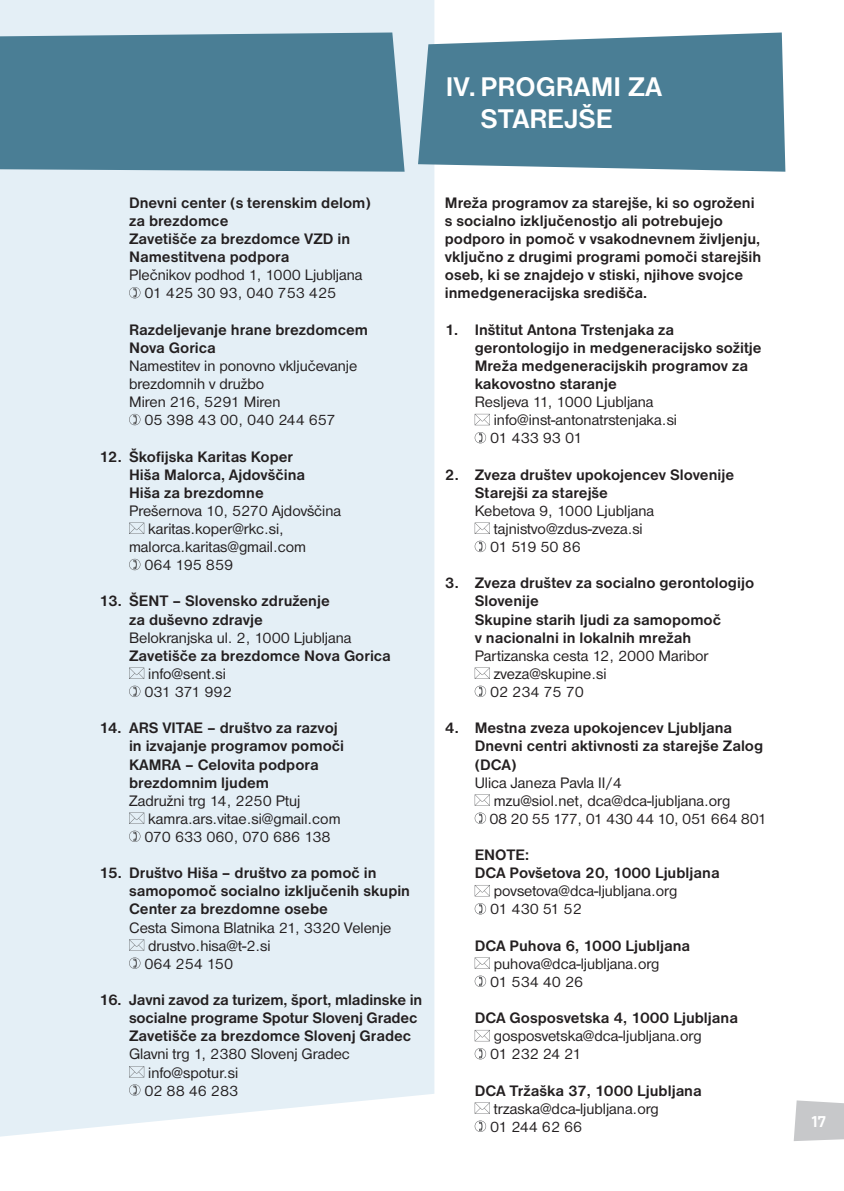
<style>
.page{position:relative;width:844px;height:1191px;background:#fff}
.page>*{position:absolute;margin:0;border:0;box-sizing:border-box;transform-origin:0 0}
.t1{font:700 28px/32.2px "Nimbus San DEE";color:#fff;text-align:center}
.t2{font:700 15.75px/18px "Nimbus San DEE";color:#231f20}
.t3{font:15.75px/18px "Nimbus San DEE";color:#231f20}
.t4{font:700 15.75px "Republika";color:#fff}
</style>
<div class="page">
<div style="left:0;top:0;width:434px;height:1136px;background:#e4eff6"></div>
<div style="left:0;top:32px;width:404px;height:140px;background:#4a7e95"></div>
<svg style="left:129px;top:287px;width:11px;height:11px"></svg>
<svg style="left:129px;top:414px;width:11px;height:11px"></svg>
<svg style="left:129px;top:522px;width:15px;height:12px"></svg>
<svg style="left:129px;top:559px;width:11px;height:11px"></svg>
<svg style="left:129px;top:667px;width:15px;height:12px"></svg>
<svg style="left:129px;top:685px;width:11px;height:12px"></svg>
<svg style="left:129px;top:812px;width:15px;height:12px"></svg>
<svg style="left:129px;top:830px;width:11px;height:12px"></svg>
<svg style="left:129px;top:939px;width:15px;height:11px"></svg>
<svg style="left:129px;top:957px;width:11px;height:11px"></svg>
<svg style="left:129px;top:1066px;width:15px;height:11px"></svg>
<svg style="left:129px;top:1084px;width:11px;height:11px"></svg>
<svg style="left:474px;top:414px;width:15px;height:11px"></svg>
<svg style="left:474px;top:432px;width:12px;height:11px"></svg>
<svg style="left:474px;top:522px;width:15px;height:12px"></svg>
<svg style="left:474px;top:541px;width:12px;height:11px"></svg>
<svg style="left:474px;top:667px;width:15px;height:12px"></svg>
<svg style="left:474px;top:685px;width:12px;height:12px"></svg>
<svg style="left:474px;top:794px;width:15px;height:11px"></svg>
<svg style="left:474px;top:812px;width:12px;height:12px"></svg>
<svg style="left:474px;top:885px;width:15px;height:11px"></svg>
<svg style="left:474px;top:903px;width:12px;height:11px"></svg>
<svg style="left:474px;top:957px;width:15px;height:11px"></svg>
<svg style="left:474px;top:975px;width:12px;height:12px"></svg>
<svg style="left:474px;top:1030px;width:15px;height:11px"></svg>
<svg style="left:474px;top:1048px;width:12px;height:11px"></svg>
<svg style="left:474px;top:1102px;width:15px;height:11px"></svg>
<svg style="left:474px;top:1120px;width:12px;height:11px"></svg>
<svg style="left:793px;top:1100px;width:50px;height:41px;background:#cccdcf"></svg>
<svg style="left:418px;top:32px;width:367px;height:140px;background:#5a899e"></svg>
<h1 class="t1" style="left:446px;top:71px;width:217px">IV. PROGRAMI ZA<br>STAREJŠE</h1>
<p class="t2" style="left:129px;top:194px;width:243px">Dnevni center (s terenskim delom) za brezdomce<br>Zavetišče za brezdomce VZD in<br>Namestitvena podpora</p>
<p class="t3" style="left:144px;top:266px;width:219px;text-indent:-15px">Plečnikov podhod 1, 1000 Ljubljana<br>01 425 30 93, 040 753 425</p>
<p class="t2" style="left:129px;top:320px;width:240px">Razdeljevanje hrane brezdomcem<br>Nova Gorica</p>
<p class="t3" style="left:129px;top:357px;width:230px">Namestitev in ponovno vključevanje brezdomnih v družbo<br>Miren 216, 5291 Miren</p>
<p class="t3" style="left:144px;top:411px;width:192px">05 398 43 00, 040 244 657</p>
<p class="t2" style="left:129px;top:447px;width:178px;text-indent:-30px">12. Škofijska Karitas Koper<br>Hiša Malorca, Ajdovščina<br>Hiša za brezdomne</p>
<p class="t3" style="left:129px;top:502px;width:213px">Prešernova 10, 5270 Ajdovščina</p>
<p class="t3" style="left:148px;top:520px;width:137px">karitas.koper@rkc.si,</p>
<p class="t3" style="left:129px;top:538px;width:178px">malorca.karitas@gmail.com</p>
<p class="t3" style="left:144px;top:556px;width:90px">064 195 859</p>
<p class="t2" style="left:129px;top:592px;width:202px;text-indent:-30px">13. ŠENT – Slovensko združenje za duševno zdravje</p>
<p class="t3" style="left:129px;top:628px;width:224px">Belokranjska ul. 2, 1000 Ljubljana</p>
<p class="t2" style="left:129px;top:646px;width:263px">Zavetišče za brezdomce Nova Gorica</p>
<p class="t3" style="left:144px;top:665px;width:89px">info@sent.si<br>031 371 992</p>
<p class="t2" style="left:129px;top:719px;width:216px;text-indent:-30px">14. ARS VITAE – društvo za razvoj in izvajanje programov pomoči<br>KAMRA – Celovita podpora brezdomnim ljudem</p>
<p class="t3" style="left:144px;top:791px;width:197px;text-indent:-15px">Zadružni trg 14, 2250 Ptuj kamra.ars.vitae.si@gmail.com<br>070 633 060, 070 686 138</p>
<p class="t2" style="left:129px;top:864px;width:282px;text-indent:-30px">15. Društvo Hiša – društvo za pomoč in samopomoč socialno izključenih skupin<br>Center za brezdomne osebe</p>
<p class="t3" style="left:144px;top:918px;width:248px;text-indent:-15px">Cesta Simona Blatnika 21, 3320 Velenje drustvo.hisa@t-2.si<br>064 254 150</p>
<p class="t2" style="left:129px;top:991px;width:295px;text-indent:-30px">16. Javni zavod za turizem, šport, mladinske in socialne programe Spotur Slovenj Gradec<br>Zavetišče za brezdomce Slovenj Gradec</p>
<p class="t3" style="left:144px;top:1045px;width:207px;text-indent:-15px">Glavni trg 1, 2380 Slovenj Gradec info@spotur.si<br>02 88 46 283</p>
<p class="t2" style="left:445px;top:194px;width:318px">Mreža programov za starejše, ki so ogroženi s socialno izključenostjo ali potrebujejo podporo in pomoč v vsakodnevnem življenju, vključno z drugimi programi pomoči starejših oseb, ki se znajdejo v stiski, njihove svojce inmedgeneracijska središča.</p>
<p class="t2" style="left:474px;top:320px;width:288px;text-indent:-30px">1. Inštitut Antona Trstenjaka za gerontologijo in medgeneracijsko sožitje Mreža medgeneracijskih programov za kakovostno staranje</p>
<p class="t3" style="left:490px;top:393px;width:188px;text-indent:-15px">Resljeva 11, 1000 Ljubljana info@inst-antonatrstenjaka.si<br>01 433 93 01</p>
<p class="t2" style="left:474px;top:465px;width:261px;text-indent:-30px">2. Zveza društev upokojencev Slovenije<br>Starejši za starejše</p>
<p class="t3" style="left:490px;top:502px;width:165px;text-indent:-15px">Kebetova 9, 1000 Ljubljana tajnistvo@zdus-zveza.si<br>01 519 50 86</p>
<p class="t2" style="left:474px;top:574px;width:281px;text-indent:-30px">3. Zveza društev za socialno gerontologijo<br>Slovenije<br>Skupine starih ljudi za samopomoč<br>v nacionalni in lokalnih mrežah</p>
<p class="t3" style="left:490px;top:646px;width:220px;text-indent:-15px">Partizanska cesta 12, 2000 Maribor zveza@skupine.si<br>02 234 75 70</p>
<p class="t2" style="left:474px;top:719px;width:290px;text-indent:-30px">4. Mestna zveza upokojencev Ljubljana<br>Dnevni centri aktivnosti za starejše Zalog (DCA)</p>
<p class="t3" style="left:489px;top:773px;width:279px;text-indent:-15px">Ulica Janeza Pavla II/4<br>mzu@siol.net, dca@dca-ljubljana.org<br>08 20 55 177, 01 430 44 10, 051 664 801</p>
<p class="t2" style="left:474px;top:846px;width:246px">ENOTE:<br>DCA Povšetova 20, 1000 Ljubljana</p>
<p class="t3" style="left:490px;top:882px;width:189px">povsetova@dca-ljubljana.org<br>01 430 51 52</p>
<p class="t2" style="left:474px;top:936px;width:217px">DCA Puhova 6, 1000 Ljubljana</p>
<p class="t3" style="left:490px;top:954px;width:171px">puhova@dca-ljubljana.org<br>01 534 40 26</p>
<p class="t2" style="left:474px;top:1009px;width:265px">DCA Gosposvetska 4, 1000 Ljubljana</p>
<p class="t3" style="left:490px;top:1027px;width:213px">gosposvetska@dca-ljubljana.org<br>01 232 24 21</p>
<p class="t2" style="left:474px;top:1081px;width:228px">DCA Tržaška 37, 1000 Ljubljana</p>
<p class="t3" style="left:490px;top:1099px;width:170px">trzaska@dca-ljubljana.org<br>01 244 62 66</p>
<p class="t4" style="left:811px;top:1109px;width:16px">17</p>
</div>
